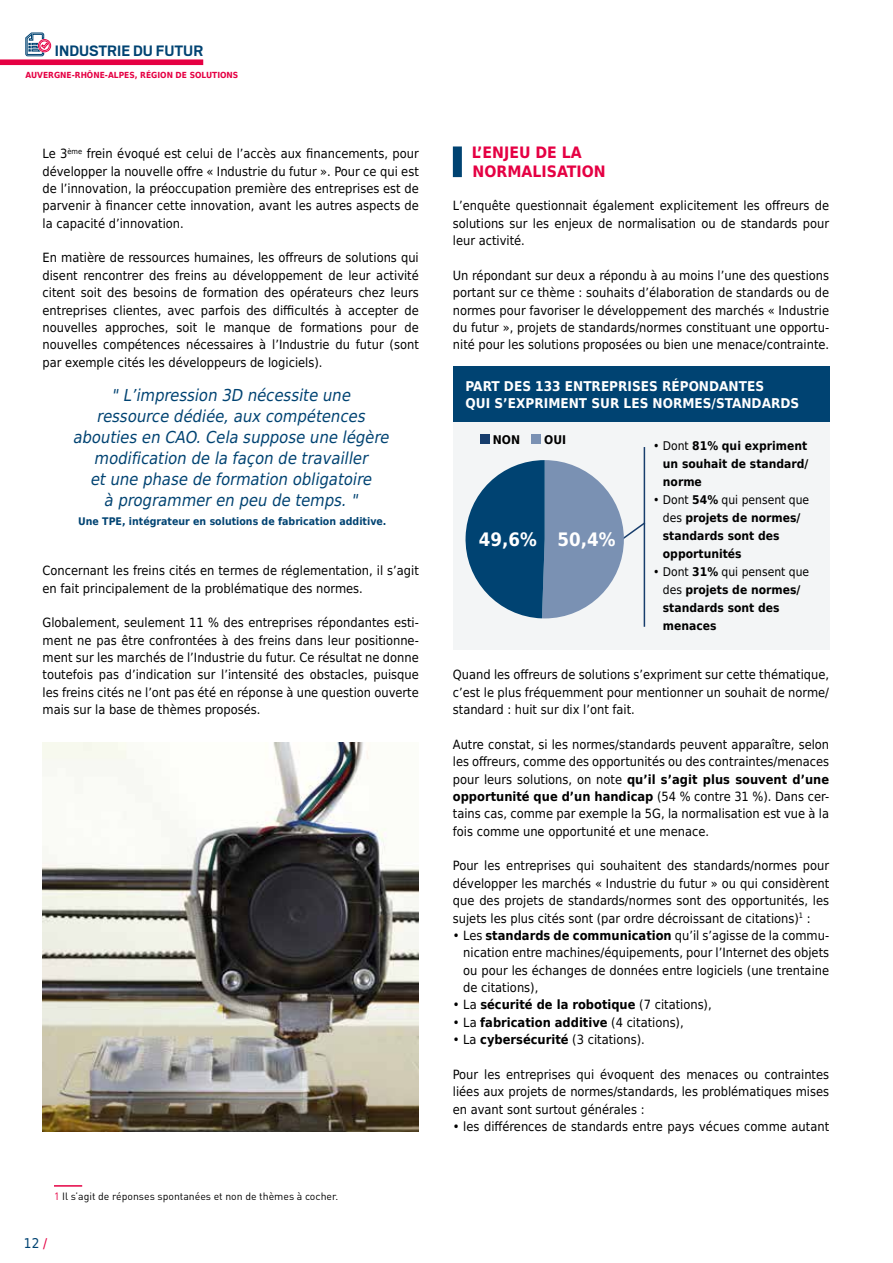
<style>
.page{position:relative;width:893px;height:1263px;background:#fff}
.page>*{position:absolute;margin:0;border:0;box-sizing:border-box;transform-origin:0 0}
.t1{font:700 18.6px "DejaVu Sans Condensed";color:#fff}
.t2{font:700 16.8px "Scout";color:#004372}
.t3{font:italic 16.5px/21px "DejaVu Sans Condensed";color:#004372;text-align:center}
.t4{font:700 15.75px/18.9px "DejaVu Sans Condensed";color:#e50043}
.t5{font:700 13.5px/16.5px "DejaVu Sans Condensed";color:#fff}
.t6{font:13.5px "DejaVu Sans Condensed";color:#004372}
.t7{font:12.75px/17.4px "DejaVu Sans Condensed";color:#000;text-align:justify}
.t8{font:700 12.75px "DejaVu Sans Condensed";color:#000}
.t9{font:700 12px/18px "DejaVu Sans Condensed";color:#000}
.t10{font:700 10.5px "DejaVu Sans Condensed";color:#004372}
.t11{font:10.5px "DIN";color:#000}
.t12{font:700 8.4px "DejaVu Sans Condensed";color:#e50043}
.s1{color:#e50043}
.s2{font-weight:400}
.s3{font-weight:700}
</style>
<div class="page">
<div style="left:453px;top:146px;width:9px;height:31px;background:#004372"></div>
<div style="left:453px;top:366px;width:376px;height:283px;background:#f3f5f6"></div>
<div style="left:480px;top:434px;width:9px;height:9px;background:#173d6c"></div>
<div style="left:531px;top:434px;width:10px;height:9px;background:#7a91b3"></div>
<hr style="left:644px;top:447px;width:1px;height:180px;background:#173d6c">
<svg style="left:465px;top:460px;width:181px;height:158px"></svg>
<div style="left:453px;top:366px;width:376px;height:56px;background:#004372"></div>
<hr style="left:54px;top:1185px;width:28px;height:2px;background:#e50043">
<img style="left:43px;top:742px;width:376px;height:390px">
<div style="left:0;top:59px;width:203px;height:6px;background:#e50043"></div>
<svg style="left:25px;top:32px;width:26px;height:24px"></svg>
<h2 class="t2" style="left:55px;top:41px;width:150px">INDUSTRIE DU FUTUR</h2>
<p class="t12" style="left:26px;top:68px;width:214px">AUVERGNE-RHÔNE-ALPES, RÉGION DE SOLUTIONS</p>
<p class="t7" style="left:43px;top:144px;width:378px">Le 3<sup>ème</sup> frein évoqué est celui de l’accès aux financements, pour développer la nouvelle offre « Industrie du futur ». Pour ce qui est de l’innovation, la préoccupation première des entreprises est de parvenir à financer cette innovation, avant les autres aspects de la capacité d’innovation.</p>
<p class="t7" style="left:43px;top:249px;width:378px">En matière de ressources humaines, les offreurs de solutions qui disent rencontrer des freins au développement de leur activité citent soit des besoins de formation des opérateurs chez leurs entreprises clientes, avec parfois des difficultés à accepter de nouvelles approches, soit le manque de formations pour de nouvelles compétences nécessaires à l’Industrie du futur (sont par exemple cités les développeurs de logiciels).</p>
<p class="t3" style="left:73px;top:384px;width:322px">"L’impression 3D nécessite une ressource dédiée,aux compétences aboutiesen CAO.Cela suppose une légère modification de la façon de travailler etune phase de formation obligatoire<br>à programmeren peu de temps."</p>
<p class="t10" style="left:78px;top:513px;width:310px">Une TPE, intégrateur en solutions de fabrication additive.</p>
<p class="t7" style="left:43px;top:561px;width:378px">Concernant les freins cités en termes de réglementation, il s’agit en fait principalement de la problématique des normes.</p>
<p class="t7" style="left:43px;top:613px;width:378px">Globalement, seulement 11 % des entreprises répondantes esti&shy;ment ne pas être confrontées à des freins dans leur positionne&shy;ment sur les marchés de l’Industrie du futur. Ce résultat ne donne toutefois pas d’indication sur l’intensité des obstacles, puisque les freins cités ne l’ont pas été en réponse à une question ouverte mais sur la base de thèmes proposés.</p>
<p class="t11" style="left:54px;top:1189px;width:286px"><span class="s1">1</span> Il s’agit de réponses spontanées et non de thèmes à cocher.</p>
<p class="t6" style="left:24px;top:1232px;width:25px">12 <span class="s1">/</span></p>
<p class="t4" style="left:472px;top:143px;width:135px">L’ENJEU DE LA<br>NORMALISATION</p>
<p class="t7" style="left:453px;top:196px;width:378px">L’enquête questionnait également explicitement les offreurs de solutions sur les enjeux de normalisation ou de standards pour leur activité.</p>
<p class="t7" style="left:453px;top:266px;width:378px">Un répondant sur deux a répondu à au moins l’une des questions portant sur ce thème : souhaits d’élaboration de standards ou de normes pour favoriser le développement des marchés « Industrie du futur », projets de standards/normes constituant une opportu&shy;nité pour les solutions proposées ou bien une menace/contrainte.</p>
<p class="t5" style="left:466px;top:377px;width:335px">PART DES 133 ENTREPRISES RÉPONDANTES<br>QUI S’EXPRIMENT SUR LES NORMES/STANDARDS</p>
<p class="t9" style="left:493px;top:430px;width:29px">NON</p>
<p class="t9" style="left:544px;top:430px;width:23px">OUI</p>
<h1 class="t1" style="left:479px;top:524px;width:138px">49,6% 50,4%</h1>
<p class="t9" style="left:663px;top:436px;width:147px;text-align:justify;text-indent:-10px"><span class="s2">• Dont</span> 81% qui expriment un souhait de standard/ norme</p>
<p class="t9" style="left:663px;top:490px;width:148px;text-indent:-10px"><span class="s2">• Dont</span> 54% <span class="s2">qui pensent que des</span> projets de normes/ standards sont des opportunités</p>
<p class="t9" style="left:663px;top:562px;width:148px;text-indent:-10px"><span class="s2">• Dont</span> 31% <span class="s2">qui pensent que des</span> projets de normes/ standards sont des menaces</p>
<p class="t7" style="left:453px;top:665px;width:378px">Quand les offreurs de solutions s’expriment sur cette thématique, c’est le plus fréquemment pour mentionner un souhait de norme/ standard : huit sur dix l’ont fait.</p>
<p class="t7" style="left:453px;top:735px;width:378px">Autre constat, si les normes/standards peuvent apparaître, selon les offreurs, comme des opportunités ou des contraintes/menaces pour leurs solutions, on note <span class="s3">qu’il s’agit plus souvent d’une opportunité que d’un handicap</span> (54 % contre 31 %). Dans cer&shy;tains cas, comme par exemple la 5G, la normalisation est vue à la fois comme une opportunité et une menace.</p>
<p class="t7" style="left:453px;top:856px;width:378px">Pour les entreprises qui souhaitent des standards/normes pour développer les marchés « Industrie du futur » ou qui considèrent que des projets de standards/normes sont des opportunités, les sujets les plus cités sont (par ordre décroissant de citations)<sup>1</sup> :</p>
<p class="t7" style="left:463px;top:926px;width:367px;text-indent:-10px">• Les <span class="s3">standards de communication</span> qu’il s’agisse de la commu&shy;nication entre machines/équipements, pour l’Internet des objets ou pour les échanges de données entre logiciels (une trentaine de citations),</p>
<p class="t8" style="left:453px;top:994px;width:260px"><span class="s2">• La</span> sécurité de la robotique <span class="s2">(7 citations),</span></p>
<p class="t8" style="left:453px;top:1012px;width:232px"><span class="s2">• La</span> fabrication additive <span class="s2">(4 citations),</span></p>
<p class="t7" style="left:453px;top:1030px;width:193px">• La <span class="s3">cybersécurité</span> (3 citations).</p>
<p class="t7" style="left:453px;top:1065px;width:378px">Pour les entreprises qui évoquent des menaces ou contraintes liées aux projets de normes/standards, les problématiques mises en avant sont surtout générales :</p>
<p class="t7" style="left:453px;top:1117px;width:378px">• les différences de standards entre pays vécues comme autant</p>
</div>
